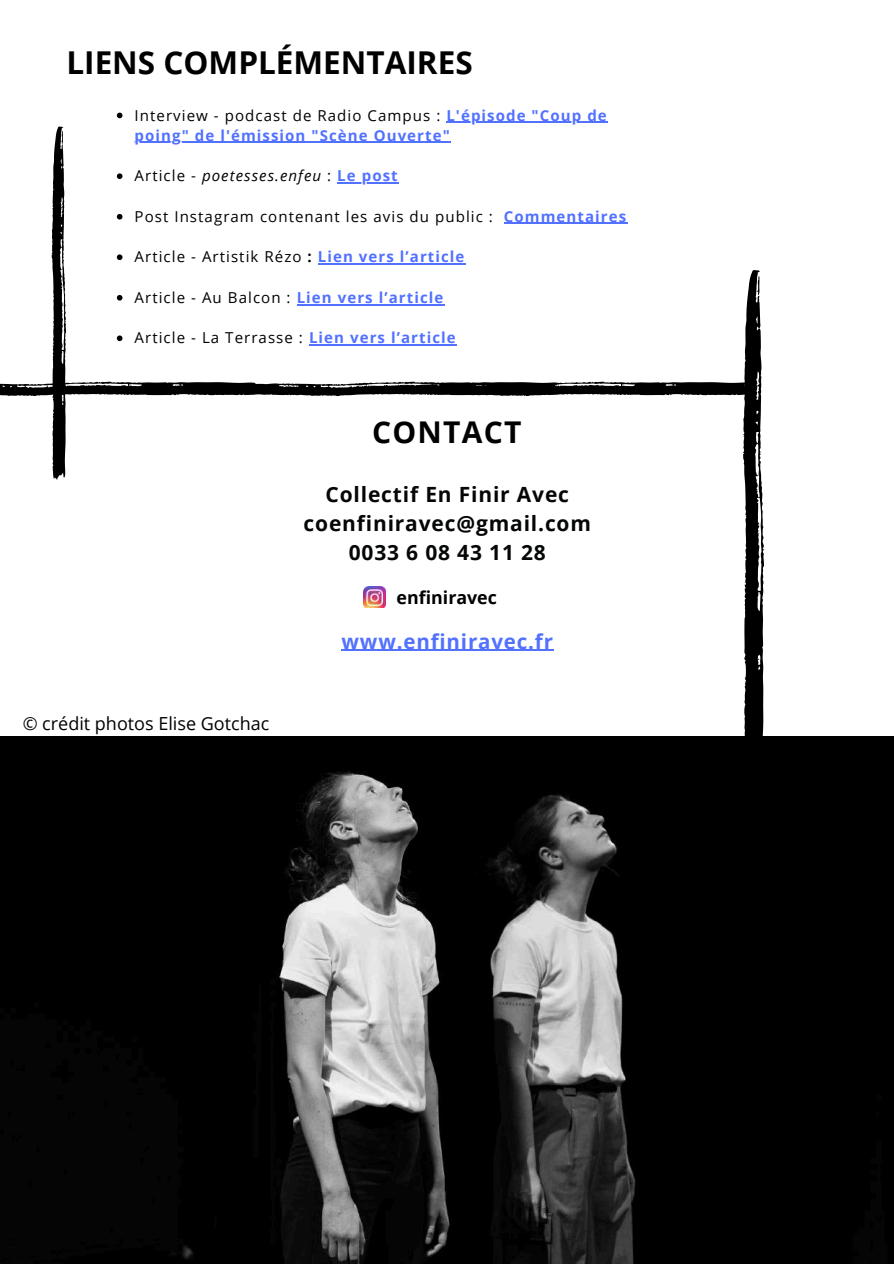
<style>
.page{position:relative;width:894px;height:1264px;background:#fff}
.page>*{position:absolute;margin:0;border:0;box-sizing:border-box;transform-origin:0 0}
.t1{font:700 31.5px "Open Sans";color:#000}
.t2{font:700 30px "Open Sans";letter-spacing:.04em;color:#000}
.t3{font:700 21px/29.2px "Open Sans";letter-spacing:.04em;color:#050707;text-align:center}
.t4{font:700 20.55px "Open Sans";letter-spacing:.04em;color:#5271ff}
.t5{font:18px "Open Sans";color:#000}
.t6{font:700 17.85px "Open Sans";color:#000}
.t7{font:15px "Open Sans";letter-spacing:.07em;color:#000}
.t8{font:700 15px/20.2px "Open Sans";letter-spacing:.07em;color:#5271ff}
.t9{font:italic 15px "Open Sans";letter-spacing:.07em;color:#000}
.s1{font-weight:400;color:#000}
.s2{font-style:normal}
.s3{font-weight:700;font-style:normal;color:#5271ff}
.s4{font-weight:700;color:#5271ff}
.s5{font-weight:700}
</style>
<div class="page">
<img style="left:0;top:736px;width:893px;height:527px">
<svg style="left:117px;top:113px;width:5px;height:5px"></svg>
<hr style="left:446px;top:122px;width:161px;height:1px;background:#5271ff">
<svg style="left:0;top:126px;width:764px;height:652px"></svg>
<hr style="left:309px;top:344px;width:147px;height:1px;background:#5271ff">
<h1 class="t1" style="left:66px;top:41px;width:407px">LIENS COMPLÉMENTAIRES</h1>
<p class="t8" style="left:134px;top:105px;width:473px"><span class="s1">Interview - podcast de Radio Campus :</span> L'épisode "Coup de poing" de l'émission "Scène Ouverte"</p>
<p class="t9" style="left:134px;top:165px;width:265px"><span class="s2">Article -</span> poetesses.enfeu <span class="s2">:</span> <span class="s3">Le post</span></p>
<p class="t7" style="left:134px;top:206px;width:493px">Post Instagram contenant les avis du public : <span class="s4">Commentaires</span></p>
<p class="t7" style="left:134px;top:246px;width:331px">Article - Artistik Rézo <span class="s5">:</span> <span class="s4">Lien vers l’article</span></p>
<p class="t7" style="left:134px;top:287px;width:310px">Article - Au Balcon : <span class="s4">Lien vers l’article</span></p>
<p class="t7" style="left:134px;top:327px;width:322px">Article - La Terrasse : <span class="s4">Lien vers l’article</span></p>
<h2 class="t2" style="left:372px;top:410px;width:151px">CONTACT</h2>
<p class="t5" style="left:23px;top:711px;width:248px">© crédit photos Elise Gotchac</p>
<h3 class="t3" style="left:303px;top:479px;width:289px">Collectif En Finir Avec coenfiniravec@gmail.com<br>0033 6 08 43 11 28</h3>
<p class="t6" style="left:396px;top:584px;width:102px">enfiniravec</p>
<h3 class="t4" style="left:341px;top:626px;width:213px">www.enfiniravec.fr</h3>
</div>
